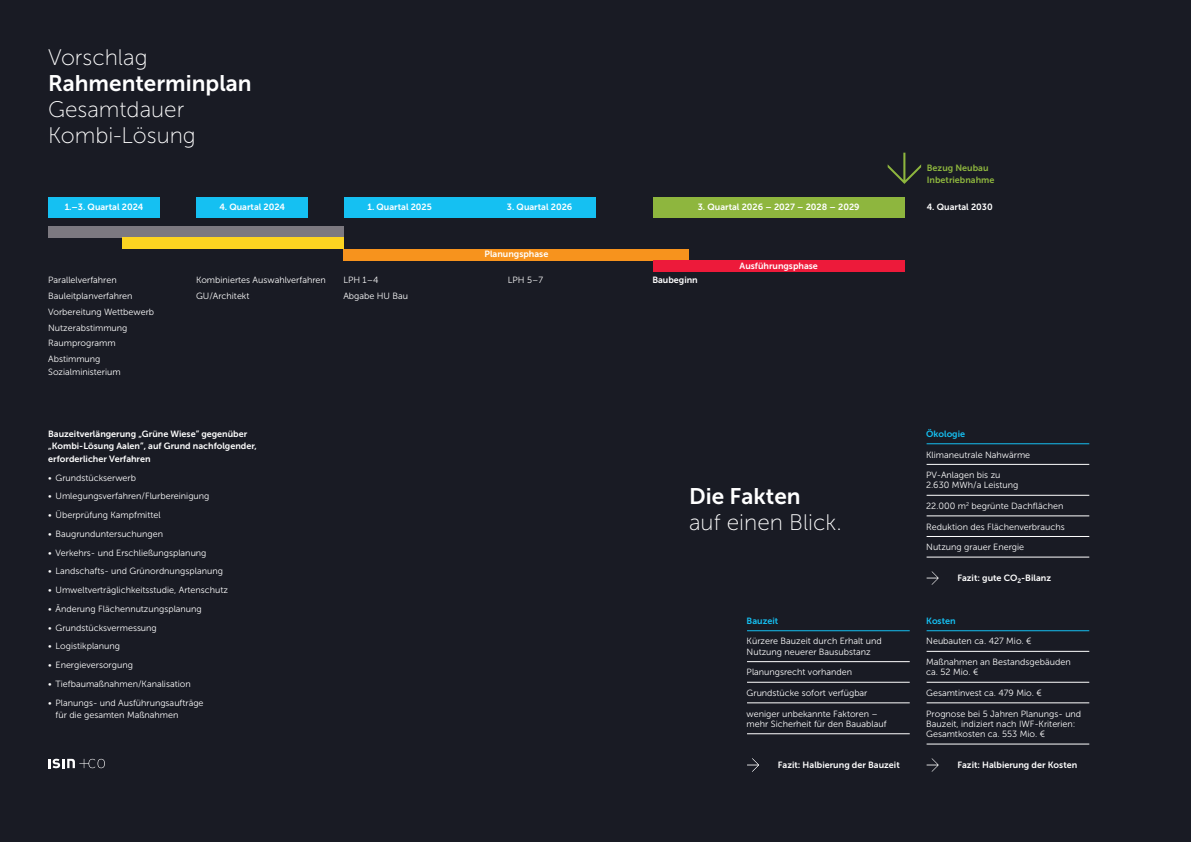
<style>
.page{position:relative;width:1191px;height:842px;background:#191b24}
.page>*{position:absolute;margin:0;border:0;box-sizing:border-box;transform-origin:0 0}
.t1{font:22.5px "Museo Sans 100";color:#fff}
.t2{font:22.5px "Museo Sans 700";color:#fff}
.t3{font:9px "Museo Sans 300";color:#fff}
.t4{font:9px/12.5px "Museo Sans 700";color:#fff}
.t5{font:9px "Museo Sans 700";color:#8eb63e}
.t6{font:9px "Museo Sans 700";color:#15c0f2}
</style>
<div class="page">
<svg style="left:48px;top:759px;width:57px;height:9px"></svg>
<div style="left:48px;top:198px;width:112px;height:20px;background:#15c0f2"></div>
<div style="left:48px;top:226px;width:296px;height:11px;background:#7c7980"></div>
<div style="left:122px;top:237px;width:222px;height:12px;background:#fcd421"></div>
<div style="left:344px;top:249px;width:345px;height:11px;background:#f7931d"></div>
<div style="left:653px;top:260px;width:251px;height:11px;background:#ed1a3a"></div>
<div style="left:196px;top:198px;width:112px;height:20px;background:#15c0f2"></div>
<div style="left:344px;top:198px;width:251px;height:20px;background:#15c0f2"></div>
<div style="left:653px;top:198px;width:251px;height:20px;background:#8eb63e"></div>
<svg style="left:887px;top:153px;width:34px;height:31px"></svg>
<hr style="left:747px;top:630px;width:162px;height:1px;background:#15c0f2">
<hr style="left:926px;top:443px;width:163px;height:1px;background:#15c0f2">
<hr style="left:747px;top:661px;width:162px;height:1px;background:#fff">
<hr style="left:926px;top:464px;width:163px;height:1px;background:#fff">
<hr style="left:747px;top:682px;width:162px;height:1px;background:#fff">
<hr style="left:926px;top:495px;width:163px;height:1px;background:#fff">
<hr style="left:747px;top:703px;width:162px;height:1px;background:#fff">
<hr style="left:747px;top:733px;width:162px;height:1px;background:#fff">
<hr style="left:926px;top:516px;width:163px;height:1px;background:#fff">
<hr style="left:926px;top:536px;width:163px;height:1px;background:#fff">
<hr style="left:926px;top:557px;width:163px;height:1px;background:#fff">
<hr style="left:926px;top:630px;width:163px;height:1px;background:#15c0f2">
<hr style="left:926px;top:651px;width:163px;height:1px;background:#fff">
<hr style="left:926px;top:682px;width:163px;height:1px;background:#fff">
<hr style="left:926px;top:703px;width:163px;height:1px;background:#fff">
<hr style="left:926px;top:744px;width:163px;height:1px;background:#fff">
<svg style="left:926px;top:571px;width:13px;height:14px"></svg>
<svg style="left:926px;top:758px;width:13px;height:14px"></svg>
<svg style="left:747px;top:758px;width:12px;height:14px"></svg>
<p class="t1" style="left:48px;top:49px;width:101px">Vorschlag</p>
<p class="t2" style="left:48px;top:75px;width:205px">Rahmenterminplan</p>
<p class="t1" style="left:48px;top:101px;width:138px">Gesamtdauer</p>
<p class="t1" style="left:48px;top:127px;width:149px">Kombi-Lösung</p>
<p class="t5" style="left:927px;top:164px;width:63px">Bezug Neubau</p>
<p class="t5" style="left:927px;top:177px;width:69px">Inbetriebnahme</p>
<p class="t4" style="left:65px;top:202px;width:80px">1.–3. Quartal 2024</p>
<p class="t4" style="left:219px;top:202px;width:67px">4. Quartal 2024</p>
<p class="t4" style="left:367px;top:202px;width:66px">1. Quartal 2025</p>
<p class="t4" style="left:698px;top:202px;width:163px">3. Quartal 2026 – 2027 – 2028 – 2029</p>
<p class="t4" style="left:927px;top:202px;width:67px">4. Quartal 2030</p>
<p class="t4" style="left:507px;top:202px;width:67px">3. Quartal 2026</p>
<p class="t3" style="left:48px;top:277px;width:70px">Parallelverfahren</p>
<p class="t3" style="left:48px;top:293px;width:86px">Bauleitplanverfahren</p>
<p class="t3" style="left:48px;top:308px;width:108px">Vorbereitung Wettbewerb</p>
<p class="t3" style="left:48px;top:324px;width:81px">Nutzerabstimmung</p>
<p class="t3" style="left:48px;top:340px;width:69px">Raumprogramm</p>
<p class="t3" style="left:48px;top:356px;width:54px">Abstimmung</p>
<p class="t3" style="left:48px;top:368px;width:74px">Sozialministerium</p>
<p class="t3" style="left:196px;top:277px;width:131px">Kombiniertes Auswahlverfahren</p>
<p class="t3" style="left:196px;top:293px;width:55px">GU/Architekt</p>
<p class="t3" style="left:343px;top:277px;width:37px">LPH 1–4</p>
<p class="t3" style="left:343px;top:293px;width:66px">Abgabe HU Bau</p>
<p class="t4" style="left:48px;top:428px;width:210px">Bauzeitverlängerung „Grüne Wiese” gegenüber „Kombi-Lösung Aalen”, auf Grund nachfolgender, erforderlicher Verfahren</p>
<p class="t3" style="left:48px;top:474px;width:89px">• Grundstückserwerb</p>
<p class="t3" style="left:48px;top:493px;width:163px">• Umlegungsverfahren/Flurbereinigung</p>
<p class="t3" style="left:48px;top:512px;width:114px">• Überprüfung Kampfmittel</p>
<p class="t3" style="left:48px;top:531px;width:116px">• Baugrunduntersuchungen</p>
<p class="t3" style="left:48px;top:549px;width:160px">• Verkehrs- und Erschließungsplanung</p>
<p class="t3" style="left:48px;top:568px;width:176px">• Landschafts- und Grünordnungsplanung</p>
<p class="t3" style="left:48px;top:587px;width:181px">• Umweltverträglichkeitsstudie, Artenschutz</p>
<p class="t3" style="left:48px;top:606px;width:155px">• Änderung Flächennutzungsplanung</p>
<p class="t3" style="left:48px;top:624px;width:110px">• Grundstücksvermessung</p>
<p class="t3" style="left:48px;top:643px;width:73px">• Logistikplanung</p>
<p class="t3" style="left:48px;top:662px;width:86px">• Energieversorgung</p>
<p class="t3" style="left:48px;top:681px;width:144px">• Tiefbaumaßnahmen/Kanalisation</p>
<p class="t3" style="left:48px;top:699px;width:157px">• Planungs- und Ausführungsaufträge</p>
<p class="t3" style="left:56px;top:712px;width:124px">für die gesamten Maßnahmen</p>
<p class="t4" style="left:484px;top:249px;width:65px">Planungsphase</p>
<p class="t3" style="left:508px;top:277px;width:37px">LPH 5–7</p>
<p class="t4" style="left:652px;top:275px;width:47px">Baubeginn</p>
<p class="t4" style="left:739px;top:260px;width:80px">Ausführungsphase</p>
<p class="t2" style="left:689px;top:488px;width:113px">Die Fakten</p>
<p class="t1" style="left:689px;top:514px;width:154px">auf einen Blick.</p>
<p class="t6" style="left:746px;top:617px;width:33px">Bauzeit</p>
<p class="t3" style="left:746px;top:638px;width:136px">Kürzere Bauzeit durch Erhalt und</p>
<p class="t3" style="left:746px;top:648px;width:126px">Nutzung neuerer Bausubstanz</p>
<p class="t3" style="left:746px;top:669px;width:107px">Planungsrecht vorhanden</p>
<p class="t3" style="left:746px;top:690px;width:122px">Grundstücke sofort verfügbar</p>
<p class="t3" style="left:746px;top:710px;width:133px">weniger unbekannte Faktoren –</p>
<p class="t3" style="left:746px;top:720px;width:141px">mehr Sicherheit für den Bauablauf</p>
<p class="t4" style="left:778px;top:760px;width:123px">Fazit: Halbierung der Bauzeit</p>
<p class="t6" style="left:926px;top:430px;width:40px">Ökologie</p>
<p class="t3" style="left:926px;top:451px;width:106px">Klimaneutrale Nahwärme</p>
<p class="t3" style="left:926px;top:472px;width:76px">PV-Anlagen bis zu</p>
<p class="t3" style="left:926px;top:482px;width:94px">2.630 MWh/a Leistung</p>
<p class="t3" style="left:926px;top:503px;width:139px">22.000 m<sup>2</sup> begrünte Dachflächen</p>
<p class="t3" style="left:926px;top:523px;width:140px">Reduktion des Flächenverbrauchs</p>
<p class="t3" style="left:926px;top:544px;width:100px">Nutzung grauer Energie</p>
<p class="t4" style="left:957px;top:573px;width:95px">Fazit: gute CO<sub>2</sub>-Bilanz</p>
<p class="t6" style="left:926px;top:617px;width:31px">Kosten</p>
<p class="t3" style="left:926px;top:638px;width:107px">Neubauten ca. 427 Mio. €</p>
<p class="t3" style="left:926px;top:659px;width:146px">Maßnahmen an Bestandsgebäuden</p>
<p class="t3" style="left:926px;top:669px;width:54px">ca. 52 Mio. €</p>
<p class="t3" style="left:926px;top:690px;width:117px">Gesamtinvest ca. 479 Mio. €</p>
<p class="t3" style="left:926px;top:710px;width:157px">Prognose bei 5 Jahren Planungs- und</p>
<p class="t3" style="left:926px;top:720px;width:151px">Bauzeit, indiziert nach IWF-Kriterien:</p>
<p class="t3" style="left:926px;top:731px;width:120px">Gesamtkosten ca. 553 Mio. €</p>
<p class="t4" style="left:957px;top:760px;width:121px">Fazit: Halbierung der Kosten</p>
</div>
